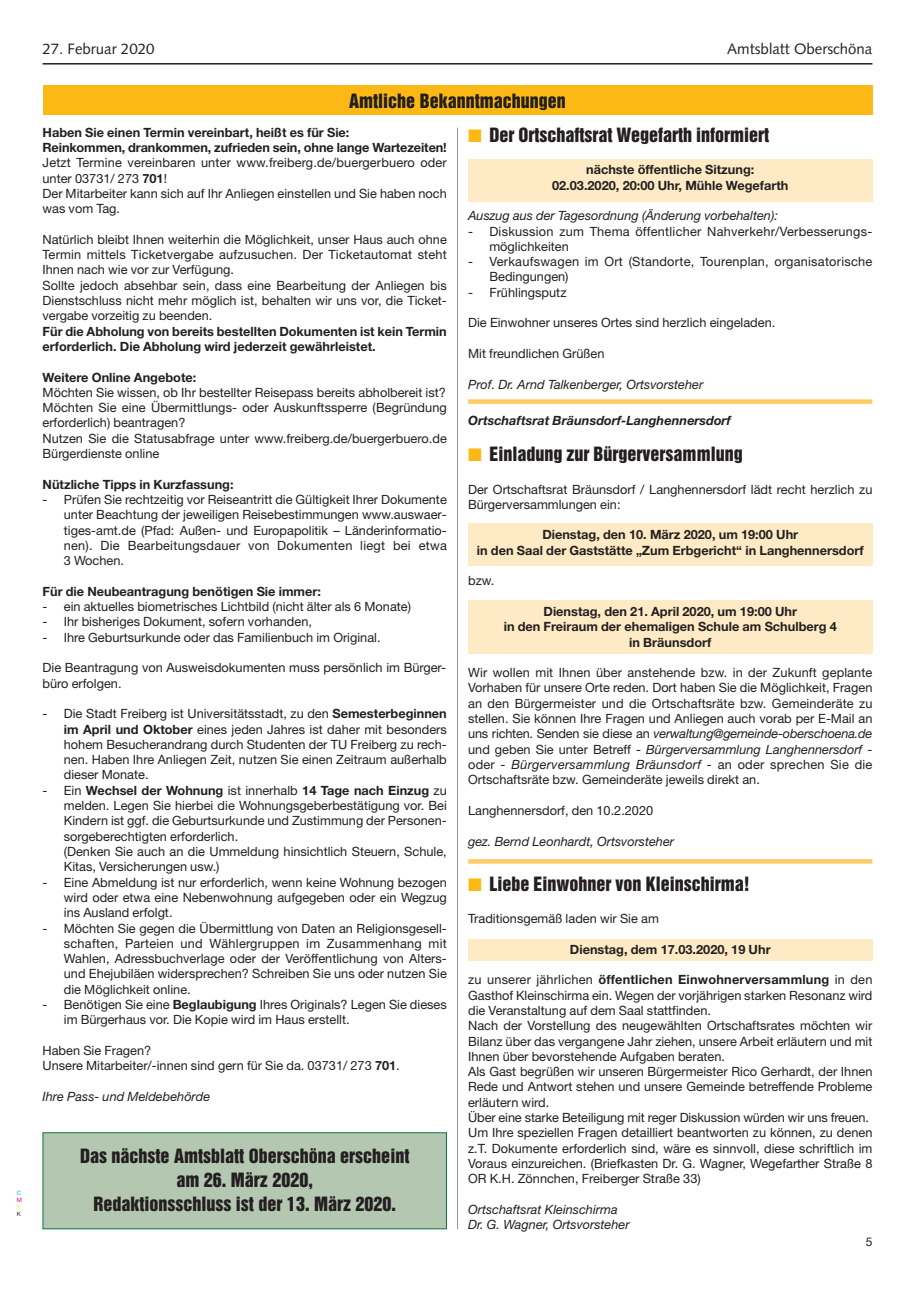
<style>
.page{position:relative;width:915px;height:1293px;background:#fff}
.page>*{position:absolute;margin:0;border:0;box-sizing:border-box;transform-origin:0 0}
.t1{font:18px/24px "Helvetica Inserat";color:#231f20;text-align:center}
.t2{font:15px "Syntax";color:#231f20}
.t3{font:12.75px/15.3px "Helvetica Neue";color:#231f20}
.t4{font:700 12.75px/15.3px "Helvetica Neue";color:#231f20;text-align:center}
.t5{font:italic 12.75px/15.3px "Helvetica Neue";color:#231f20}
.t6{font:12.75px/15.3px "Helvetica Neue";letter-spacing:.02em;color:#231f20}
.t7{font:italic 700 12.75px "Helvetica Neue";color:#231f20}
.t8{font:12px "Helvetica Neue";color:#231f20}
.t9{font:6px "Helvetica Neue";color:#00aeef}
.t10{font:6px "Helvetica Neue";color:#ed028c}
.t11{font:6px "Helvetica Neue";color:#fff101}
.t12{font:6px "Helvetica Neue";color:#231f20}
.s1{font-weight:700}
.s2{color:#fcb814}
.s3{font-style:italic}
</style>
<div class="page">
<hr style="left:43px;top:63px;width:829px;height:2px;background:#231f20">
<div style="left:468px;top:159px;width:404px;height:43px;background:#feeac4"></div>
<div style="left:468px;top:939px;width:404px;height:21px;background:#feeac4"></div>
<div style="left:468px;top:523px;width:404px;height:43px;background:#feeac4"></div>
<div style="left:468px;top:600px;width:404px;height:54px;background:#feeac4"></div>
<div style="left:468px;top:399px;width:404px;height:5px;background:#fecb64"></div>
<svg style="left:468px;top:859px;width:404px;height:4px;background:#fecd6a"></svg>
<div style="left:43px;top:85px;width:829px;height:30px;background:#fcb814"></div>
<div style="left:43px;top:1133px;width:403px;height:95px;background:#b4c7b0"></div>
<div style="left:43px;top:1132px;width:403px;height:97px;border:1px solid #0b773c"></div>
<hr style="left:457px;top:128px;width:1px;height:1101px;background:#939598">
<p class="t9" style="left:17px;top:1190px;width:6px">C</p>
<p class="t10" style="left:17px;top:1197px;width:7px">M</p>
<p class="t11" style="left:17px;top:1204px;width:5px">Y</p>
<p class="t12" style="left:17px;top:1211px;width:6px">K</p>
<p class="t2" style="left:43px;top:43px;width:113px">27. Februar 2020</p>
<p class="t2" style="left:727px;top:43px;width:147px">Amtsblatt Oberschöna</p>
<h1 class="t1" style="left:349px;top:89px;width:218px">Amtliche Bekanntmachungen</h1>
<p class="t4" style="left:43px;top:126px;width:405px;text-align:left">Haben Sie einen Termin vereinbart, heißt es für Sie:<br>Reinkommen, drankommen, zufrieden sein, ohne lange Wartezeiten!</p>
<p class="t3" style="left:43px;top:156px;width:405px">Jetzt Termine vereinbaren unter www.freiberg.de/buergerbuero oder unter 03731/ 273 <span class="s1">701</span>!<br>Der Mitarbeiter kann sich auf Ihr Anliegen einstellen und Sie haben noch was vom Tag.</p>
<p class="t3" style="left:43px;top:233px;width:405px">Natürlich bleibt Ihnen weiterhin die Möglichkeit, unser Haus auch ohne Termin mittels Ticketvergabe aufzusuchen. Der Ticketautomat steht Ihnen nach wie vor zur Verfügung.<br>Sollte jedoch absehbar sein, dass eine Bearbeitung der Anliegen bis Dienstschluss nicht mehr möglich ist, behalten wir uns vor, die Ticket&shy;vergabe vorzeitig zu beenden.</p>
<p class="t4" style="left:43px;top:325px;width:405px;text-align:left">Für die Abholung von bereits bestellten Dokumenten ist kein Termin erforderlich. Die Abholung wird jederzeit gewährleistet.</p>
<p class="t4" style="left:43px;top:370px;width:155px">Weitere Online Angebote:</p>
<p class="t3" style="left:43px;top:386px;width:405px">Möchten Sie wissen, ob Ihr bestellter Reisepass bereits abholbereit ist?<br>Möchten Sie eine Übermittlungs- oder Auskunftssperre (Begründung erforderlich) beantragen?<br>Nutzen Sie die Statusabfrage unter www.freiberg.de/buergerbuero.de Bürgerdienste online</p>
<p class="t4" style="left:43px;top:478px;width:192px">Nützliche Tipps in Kurzfassung:</p>
<p class="t3" style="left:64px;top:493px;width:384px;text-align:justify;text-indent:-21px">- Prüfen Sie rechtzeitig vor Reiseantritt die Gültigkeit Ihrer Dokumente unter Beachtung der jeweiligen Reisebestimmungen www.auswaer&shy;tiges-amt.de (Pfad: Außen- und Europapolitik – Länderinformatio&shy;nen). Die Bearbeitungsdauer von Dokumenten liegt bei etwa 3 Wochen.</p>
<p class="t4" style="left:43px;top:585px;width:280px">Für die Neubeantragung benötigen Sie immer:</p>
<p class="t3" style="left:43px;top:600px;width:370px">- ein aktuelles biometrisches Lichtbild (nicht älter als 6 Monate)</p>
<p class="t3" style="left:43px;top:615px;width:271px">- Ihr bisheriges Dokument, sofern vorhanden,</p>
<p class="t3" style="left:43px;top:631px;width:339px">- Ihre Geburtsurkunde oder das Familienbuch im Original.</p>
<p class="t3" style="left:43px;top:661px;width:405px">Die Beantragung von Ausweisdokumenten muss persönlich im Bürger&shy;büro erfolgen.</p>
<p class="t3" style="left:64px;top:707px;width:384px;text-align:justify;text-indent:-21px">- Die Stadt Freiberg ist Universitätsstadt, zu den <span class="s1">Semesterbeginnen im April und Oktober</span> eines jeden Jahres ist daher mit besonders hohem Besucherandrang durch Studenten der TU Freiberg zu rech&shy;nen. Haben Ihre Anliegen Zeit, nutzen Sie einen Zeitraum außerhalb dieser Monate.</p>
<p class="t3" style="left:64px;top:784px;width:384px;text-indent:-21px">- Ein <span class="s1">Wechsel der Wohnung</span> ist innerhalb <span class="s1">14 Tage nach Einzug</span> zu melden. Legen Sie hierbei die Wohnungsgeberbestätigung vor. Bei Kindern ist ggf. die Geburtsurkunde und Zustimmung der Personen&shy;sorgeberechtigten erforderlich.<br>(Denken Sie auch an die Ummeldung hinsichtlich Steuern, Schule, Kitas, Versicherungen usw.)</p>
<p class="t3" style="left:64px;top:875px;width:384px;text-align:justify;text-indent:-21px">- Eine Abmeldung ist nur erforderlich, wenn keine Wohnung bezogen wird oder etwa eine Nebenwohnung aufgegeben oder ein Wegzug ins Ausland erfolgt.</p>
<p class="t3" style="left:64px;top:921px;width:384px;text-align:justify;text-indent:-21px">- Möchten Sie gegen die Übermittlung von Daten an Religionsgesell&shy;schaften, Parteien und Wählergruppen im Zusammenhang mit Wahlen, Adressbuchverlage oder der Veröffentlichung von Alters&shy;und Ehejubiläen widersprechen? Schreiben Sie uns oder nutzen Sie die Möglichkeit online.</p>
<p class="t3" style="left:64px;top:998px;width:384px;text-indent:-21px">- Benötigen Sie eine <span class="s1">Beglaubigung</span> Ihres Originals? Legen Sie dieses im Bürgerhaus vor. Die Kopie wird im Haus erstellt.</p>
<p class="t3" style="left:43px;top:1044px;width:358px">Haben Sie Fragen?<br>Unsere Mitarbeiter/-innen sind gern für Sie da. 03731/ 273 <span class="s1">701</span>.</p>
<p class="t5" style="left:43px;top:1090px;width:169px">Ihre Pass- und Meldebehörde</p>
<h1 class="t1" style="left:80px;top:1144px;width:331px">Das nächste Amtsblatt Oberschöna erscheint am 26. März 2020,<br>Redaktionsschluss ist der 13. März 2020.</h1>
<h1 class="t1" style="left:468px;top:124px;width:302px"><span class="s2">■</span> Der Ortschaftsrat Wegefarth informiert</h1>
<p class="t4" style="left:552px;top:163px;width:238px">nächste öffentliche Sitzung:<br>02.03.2020, 20:00 Uhr, Mühle Wegefarth</p>
<p class="t5" style="left:468px;top:209px;width:311px">Auszug aus der Tagesordnung (Änderung vorbehalten):</p>
<p class="t6" style="left:489px;top:224px;width:384px;text-indent:-21px">- Diskussion zum Thema öffentlicher Nahverkehr/Verbesserungs&shy;möglichkeiten</p>
<p class="t6" style="left:489px;top:255px;width:384px;text-indent:-21px">- Verkaufswagen im Ort (Standorte, Tourenplan, organisatorische<br>Bedingungen)</p>
<p class="t3" style="left:468px;top:286px;width:100px">- Frühlingsputz</p>
<p class="t3" style="left:468px;top:316px;width:308px">Die Einwohner unseres Ortes sind herzlich eingeladen.</p>
<p class="t3" style="left:468px;top:347px;width:138px">Mit freundlichen Grüßen</p>
<p class="t5" style="left:468px;top:377px;width:237px">Prof. Dr. Arnd Talkenberger, Ortsvorsteher</p>
<p class="t7" style="left:468px;top:416px;width:264px">Ortschaftsrat Bräunsdorf-Langhennersdorf</p>
<h1 class="t1" style="left:468px;top:443px;width:276px"><span class="s2">■</span> Einladung zur Bürgerversammlung</h1>
<p class="t3" style="left:468px;top:482px;width:405px">Der Ortschaftsrat Bräunsdorf / Langhennersdorf lädt recht herzlich zu<br>Bürgerversammlungen ein:</p>
<p class="t4" style="left:476px;top:528px;width:388px">Dienstag, den 10. März 2020, um 19:00 Uhr<br>in den Saal der Gaststätte „Zum Erbgericht“ in Langhennersdorf</p>
<p class="t3" style="left:468px;top:574px;width:28px">bzw.</p>
<p class="t4" style="left:503px;top:605px;width:334px">Dienstag, den 21. April 2020, um 19:00 Uhr<br>in den Freiraum der ehemaligen Schule am Schulberg 4 in Bräunsdorf</p>
<p class="t3" style="left:468px;top:666px;width:405px;text-align:justify">Wir wollen mit Ihnen über anstehende bzw. in der Zukunft geplante Vorhaben für unsere Orte reden. Dort haben Sie die Möglichkeit, Fragen an den Bürgermeister und die Ortschaftsräte bzw. Gemeinderäte zu stellen. Sie können Ihre Fragen und Anliegen auch vorab per E-Mail an uns richten. Senden sie diese an <span class="s3">verwaltung@gemeinde-oberschoena.de </span>und geben Sie unter Betreff - <span class="s3">Bürgerversammlung Langhennersdorf</span> - oder - <span class="s3">Bürgerversammlung Bräunsdorf</span> - an oder sprechen Sie die Ortschaftsräte bzw. Gemeinderäte jeweils direkt an.</p>
<p class="t3" style="left:468px;top:804px;width:186px">Langhennersdorf, den 10.2.2020</p>
<p class="t5" style="left:468px;top:834px;width:207px">gez. Bernd Leonhardt, Ortsvorsteher</p>
<h1 class="t1" style="left:468px;top:872px;width:283px"><span class="s2">■</span> Liebe Einwohner von Kleinschirma!</h1>
<p class="t3" style="left:468px;top:912px;width:192px">Traditionsgemäß laden wir Sie am</p>
<p class="t4" style="left:569px;top:942px;width:202px">Dienstag, dem 17.03.2020, 19 Uhr</p>
<p class="t3" style="left:468px;top:973px;width:405px">zu unserer jährlichen <span class="s1">öffentlichen Einwohnerversammlung</span> in den Gasthof Kleinschirma ein. Wegen der vorjährigen starken Resonanz wird die Veranstaltung auf dem Saal stattfinden.<br>Nach der Vorstellung des neugewählten Ortschaftsrates möchten wir Bilanz über das vergangene Jahr ziehen, unsere Arbeit erläutern und mit Ihnen über bevorstehende Aufgaben beraten.<br>Als Gast begrüßen wir unseren Bürgermeister Rico Gerhardt, der Ihnen Rede und Antwort stehen und unsere Gemeinde betreffende Probleme erläutern wird.<br>Über eine starke Beteiligung mit reger Diskussion würden wir uns freuen.<br>Um Ihre speziellen Fragen detailliert beantworten zu können, zu denen z.T. Dokumente erforderlich sind, wäre es sinnvoll, diese schriftlich im Voraus einzureichen. (Briefkasten Dr. G. Wagner, Wegefarther Straße 8<br>OR K.H. Zönnchen, Freiberger Straße 33)</p>
<p class="t5" style="left:468px;top:1203px;width:163px">Ortschaftsrat Kleinschirma<br>Dr. G. Wagner, Ortsvorsteher</p>
<p class="t8" style="left:865px;top:1237px;width:8px">5</p>
</div>
